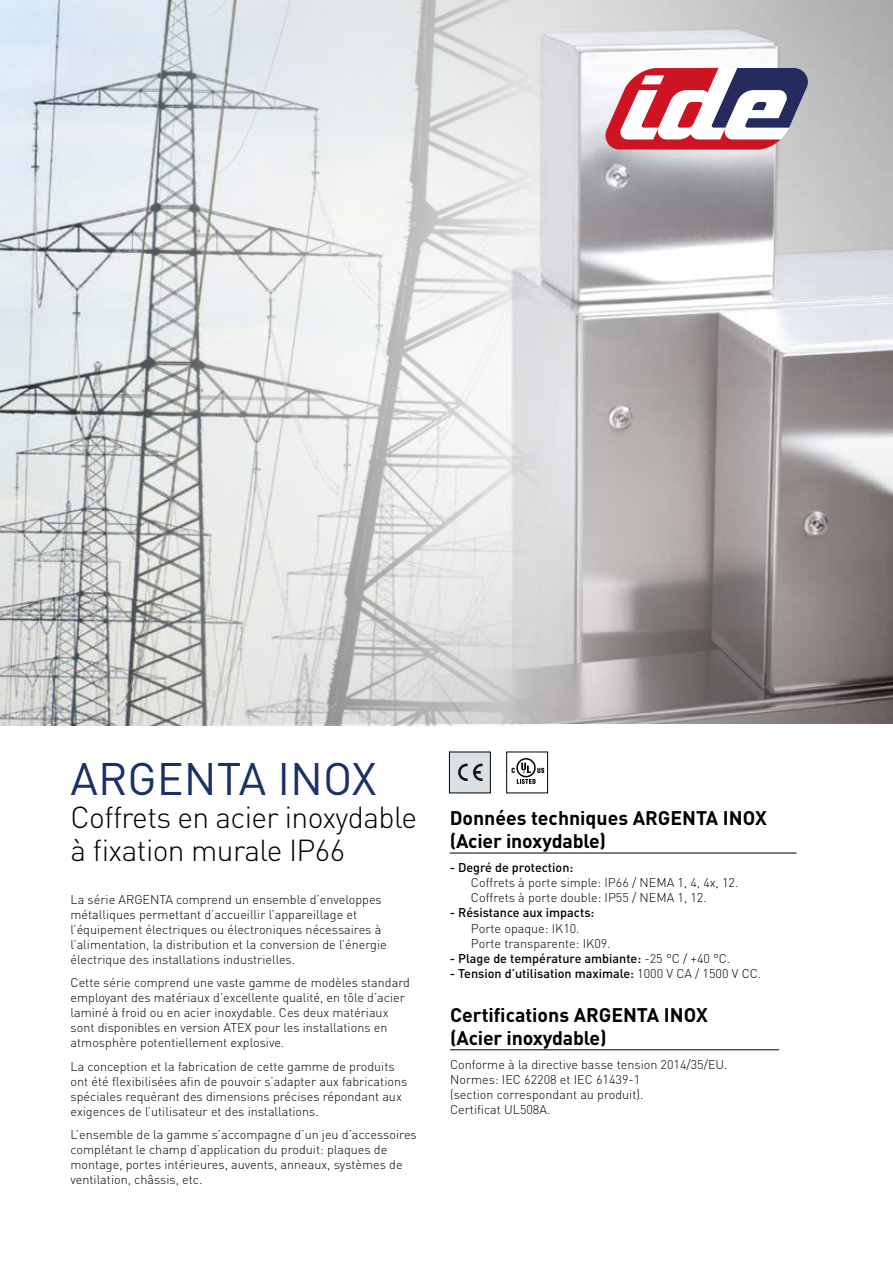
<style>
.page{position:relative;width:893px;height:1263px;background:#fff}
.page>*{position:absolute;margin:0;border:0;box-sizing:border-box;transform-origin:0 0}
.t1{font:45px "DIN Pro";color:#193168}
.t2{font:300 30px/33px "DIN Pro";letter-spacing:-.02em;color:#000}
.t3{font:700 19.5px/23.4px "DIN Pro";color:#000}
.t4{font:300 12.6px/15px "DIN Pro";color:#000}
.t5{font:500 12.6px "DIN Pro";color:#000}
.s1{font-weight:300}
</style>
<div class="page">
<div style="left:506px;top:752px;width:42px;height:41px;border:1px solid #000"></div>
<svg style="left:512px;top:758px;width:32px;height:26px"></svg>
<div style="left:449px;top:752px;width:41px;height:41px;background:#dae0e3"></div>
<svg style="left:458px;top:764px;width:25px;height:17px"></svg>
<hr style="left:450px;top:853px;width:347px;height:1px;background:#000">
<hr style="left:450px;top:1049px;width:329px;height:1px;background:#000">
<img style="left:548px;top:0;width:345px;height:723px">
<img style="left:0;top:0;width:548px;height:725px">
<svg style="left:605px;top:68px;width:203px;height:82px"></svg>
<h1 class="t1" style="left:71px;top:748px;width:308px">ARGENTA INOX</h1>
<h2 class="t2" style="left:71px;top:799px;width:348px">Coffrets en acier inoxydable à fixation murale IP66</h2>
<p class="t4" style="left:71px;top:891px;width:318px">La série ARGENTA comprend un ensemble d’enveloppes métalliques permettant d’accueillir l’appareillage et l’équipement électriques ou électroniques nécessaires à l’alimentation, la distribution et la conversion de l’énergie électrique des installations industrielles.</p>
<p class="t4" style="left:71px;top:975px;width:341px">Cette série comprend une vaste gamme de modèles standard employant des matériaux d’excellente qualité, en tôle d’acier laminé à froid ou en acier inoxydable. Ces deux matériaux sont disponibles en version ATEX pour les installations en atmosphère potentiellement explosive.</p>
<p class="t4" style="left:71px;top:1058px;width:338px">La conception et la fabrication de cette gamme de produits ont été flexibilisées afin de pouvoir s’adapter aux fabrications spéciales requérant des dimensions précises répondant aux exigences de l’utilisateur et des installations.</p>
<p class="t4" style="left:71px;top:1127px;width:348px">L’ensemble de la gamme s’accompagne d’un jeu d’accessoires complétant le champ d’application du produit: plaques de montage, portes intérieures, auvents, anneaux, systèmes de ventilation, châssis, etc.</p>
<h3 class="t3" style="left:450px;top:805px;width:319px">Données techniques ARGENTA INOX (Acier inoxydable)</h3>
<p class="t5" style="left:450px;top:859px;width:125px">- Degré de protection:</p>
<p class="t4" style="left:471px;top:874px;width:269px">Coffrets à porte simple: IP66 / NEMA 1, 4, 4x, 12.<br>Coffrets à porte double: IP55 / NEMA 1, 12.</p>
<p class="t5" style="left:450px;top:904px;width:146px">- Résistance aux impacts:</p>
<p class="t4" style="left:471px;top:920px;width:141px">Porte opaque: IK10.<br>Porte transparente: IK09.</p>
<p class="t5" style="left:450px;top:950px;width:282px">- Plage de température ambiante: <span class="s1">-25 °C / +40 °C.</span></p>
<p class="t5" style="left:450px;top:965px;width:313px">- Tension d’utilisation maximale: <span class="s1">1000 V CA / 1500 V CC.</span></p>
<h3 class="t3" style="left:450px;top:1002px;width:259px">Certifications ARGENTA INOX (Acier inoxydable)</h3>
<p class="t4" style="left:450px;top:1056px;width:279px">Conforme à la directive basse tension 2014/35/EU.<br>Normes: IEC 62208 et IEC 61439-1<br>(section correspondant au produit).<br>Certificat UL508A.</p>
</div>
